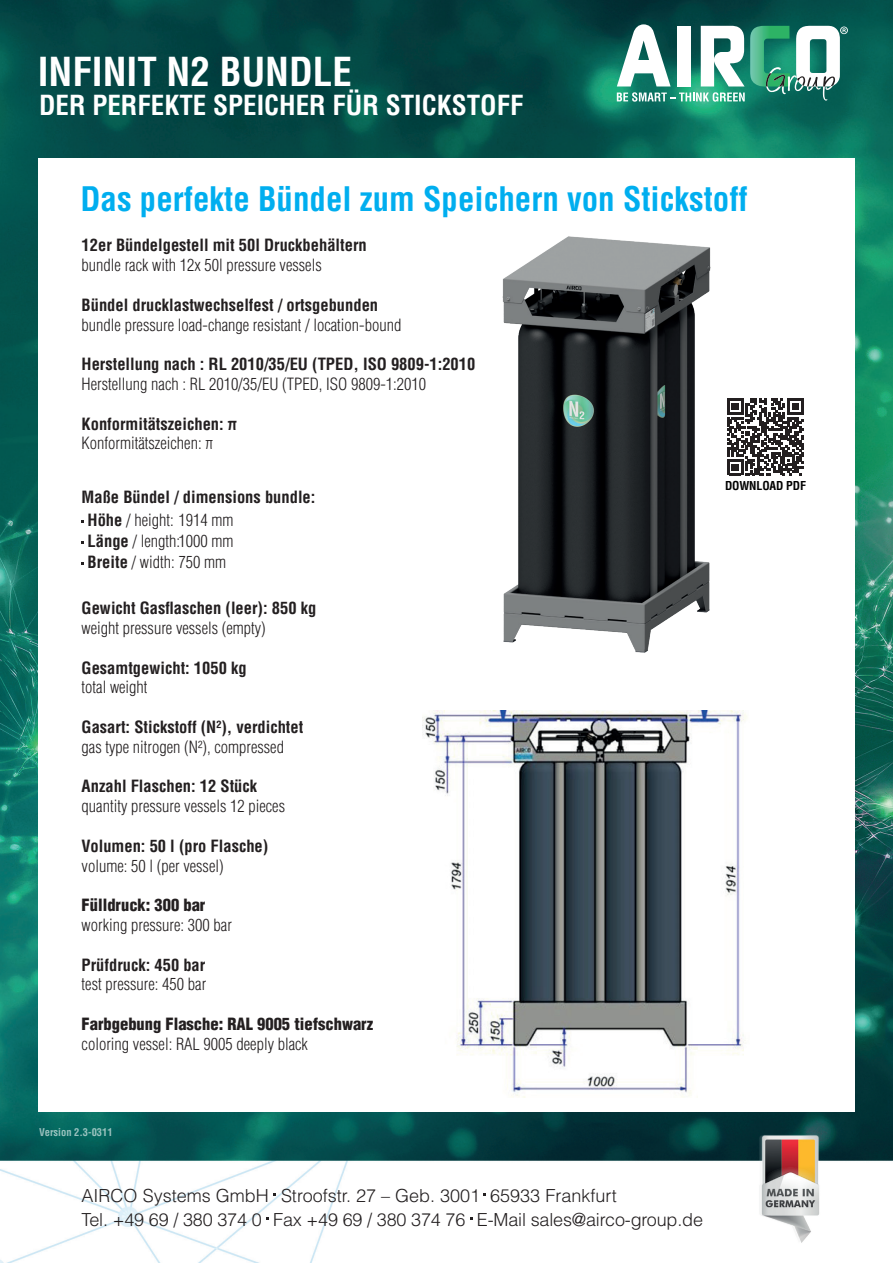
<style>
.page{position:relative;width:893px;height:1263px;background:#fff}
.page>*{position:absolute;margin:0;border:0;box-sizing:border-box;transform-origin:0 0}
.t1{font:700 condensed 39px "Helvetica LT Std";color:#fff}
.t2{font:700 condensed 33px "Helvetica LT Std";color:#00aeef}
.t3{font:700 condensed 27px "Helvetica LT Std";color:#fff}
.t4{font:300 18px/24px "Helvetica LT Std";color:#231f20}
.t5{font:300 condensed 16.5px/21px "Helvetica LT Std";color:#231f20;text-align:justify}
.t6{font:700 condensed 16.5px "Helvetica LT Std";color:#231f20}
.t7{font:900 condensed 16.5px "Helvetica LT Std";color:#231f20}
.t8{font:700 condensed 12px "Helvetica LT Std";letter-spacing:-.01em;color:#000001}
.t9{font:700 condensed 10.5px "Helvetica LT Std";color:#fff}
.s1{font-weight:700}
</style>
<div class="page">
<img style="left:0;top:0;width:893px;height:1263px">
<div style="left:38px;top:158px;width:817px;height:953px;background:#fff"></div>
<img style="left:502px;top:236px;width:300px;height:417px">
<img style="left:422px;top:711px;width:325px;height:386px">
<img style="left:745px;top:1119px;width:83px;height:131px">
<svg style="left:617px;top:24px;width:231px;height:78px"></svg>
<svg style="left:727px;top:398px;width:77px;height:77px"></svg>
<h1 class="t1" style="left:38px;top:47px;width:316px">INFINIT N2 BUNDLE</h1>
<h3 class="t3" style="left:39px;top:88px;width:486px">DER PERFEKTE SPEICHER FÜR STICKSTOFF</h3>
<h2 class="t2" style="left:80px;top:179px;width:669px">Das perfekte Bündel zum Speichern von Stickstoff</h2>
<p class="t6" style="left:82px;top:235px;width:287px">12er Bündelgestell mit 50l Druckbehältern</p>
<p class="t5" style="left:82px;top:255px;width:242px">bundle rack with 12x 50l pressure vessels</p>
<p class="t6" style="left:82px;top:294px;width:298px">Bündel drucklastwechselfest / ortsgebunden</p>
<p class="t5" style="left:82px;top:314px;width:321px">bundle pressure load-change resistant / location-bound</p>
<p class="t6" style="left:82px;top:354px;width:395px">Herstellung nach : RL 2010/35/EU (TPED, ISO 9809-1:2010</p>
<p class="t5" style="left:82px;top:373px;width:346px">Herstellung nach : RL 2010/35/EU (TPED, ISO 9809-1:2010</p>
<p class="t6" style="left:82px;top:413px;width:157px">Konformitätszeichen: π</p>
<p class="t5" style="left:82px;top:433px;width:133px">Konformitätszeichen: π</p>
<p class="t6" style="left:82px;top:487px;width:235px">Maße Bündel / dimensions bundle:</p>
<p class="t5" style="left:88px;top:510px;width:147px"><span class="s1">Höhe</span> / height: 1914 mm <span class="s1">Länge</span> / length:1000 mm <span class="s1">Breite</span> / width: 750 mm</p>
<p class="t6" style="left:82px;top:598px;width:236px">Gewicht Gasflaschen (leer): 850 kg</p>
<p class="t5" style="left:82px;top:617px;width:186px">weight pressure vessels (empty)</p>
<p class="t6" style="left:82px;top:657px;width:167px">Gesamtgewicht: 1050 kg</p>
<p class="t5" style="left:82px;top:677px;width:67px">total weight</p>
<p class="t6" style="left:82px;top:717px;width:223px">Gasart: Stickstoff (N²), verdichtet</p>
<p class="t5" style="left:82px;top:736px;width:204px">gas type nitrogen (N²), compressed</p>
<p class="t6" style="left:82px;top:776px;width:177px">Anzahl Flaschen: 12 Stück</p>
<p class="t5" style="left:82px;top:796px;width:205px">quantity pressure vessels 12 pieces</p>
<p class="t6" style="left:82px;top:835px;width:188px">Volumen: 50 l (pro Flasche)</p>
<p class="t5" style="left:82px;top:855px;width:144px">volume: 50 l (per vessel)</p>
<p class="t7" style="left:82px;top:895px;width:125px">Fülldruck: 300 bar</p>
<p class="t5" style="left:82px;top:914px;width:152px">working pressure: 300 bar</p>
<p class="t6" style="left:82px;top:954px;width:125px">Prüfdruck: 450 bar</p>
<p class="t5" style="left:82px;top:974px;width:126px">test pressure: 450 bar</p>
<p class="t7" style="left:82px;top:1013px;width:293px">Farbgebung Flasche: RAL 9005 tiefschwarz</p>
<p class="t5" style="left:82px;top:1033px;width:228px">coloring vessel: RAL 9005 deeply black</p>
<p class="t8" style="left:725px;top:478px;width:83px">DOWNLOAD PDF</p>
<p class="t9" style="left:39px;top:1126px;width:75px">Version 2.3-0311</p>
<p class="t4" style="left:82px;top:1183px;width:623px">AIRCO Systems GmbH Stroofstr. 27 – Geb. 3001 65933 Frankfurt<br>Tel. +49 69 / 380 374 0 Fax +49 69 / 380 374 76 E-Mail sales@airco-group.de</p>
</div>
